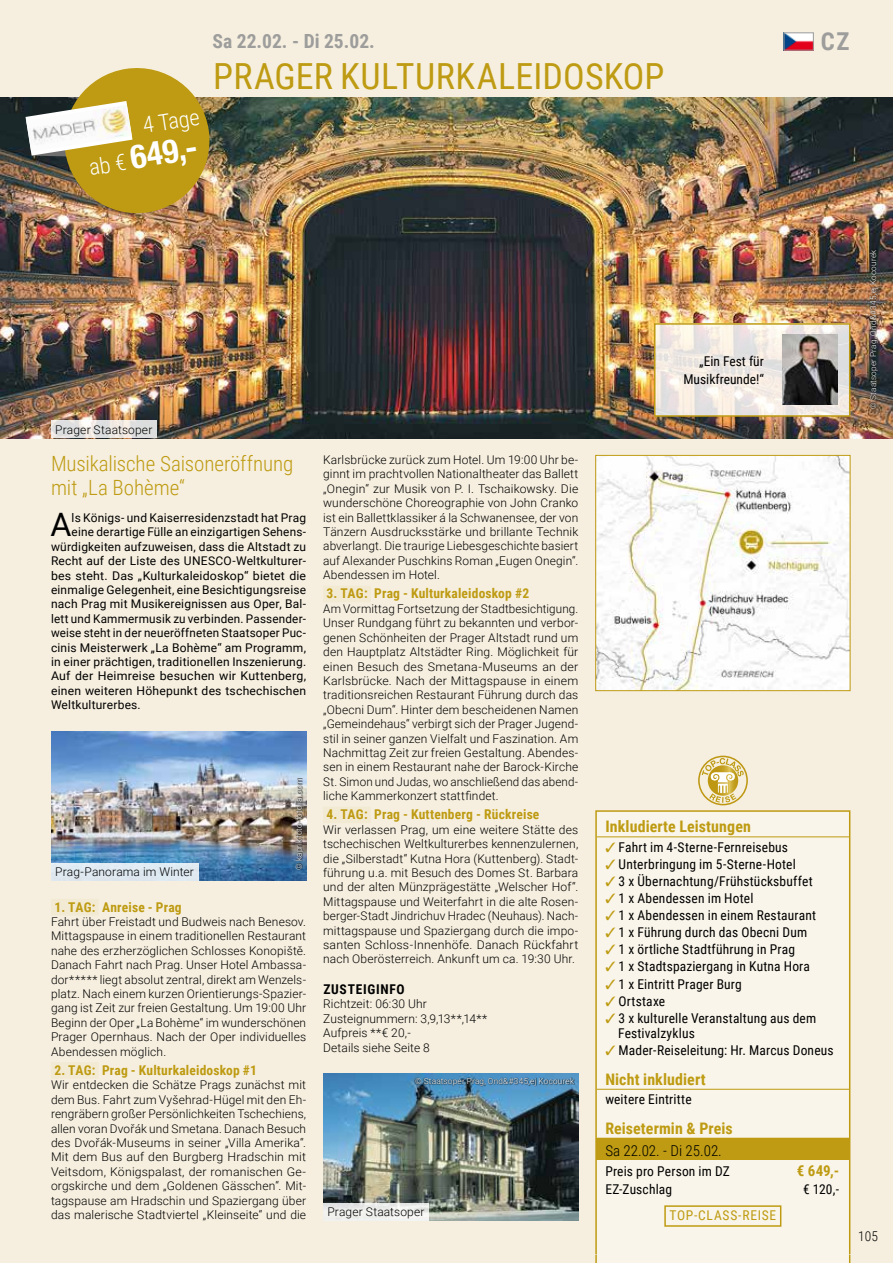
<style>
.page{position:relative;width:893px;height:1263px;background:#f6efdf}
.page>*{position:absolute;margin:0;border:0;box-sizing:border-box;transform-origin:0 0}
.t1{font:36px "Roboto Condensed";letter-spacing:.005em;color:#be9b12}
.t2{font:700 condensed 33px "Helvetica Neue LT Std";color:#fff}
.t3{font:32.25px "Roboto";color:#000}
.t4{font:700 24.6px "Roboto Condensed";color:#9d9d9c}
.t5{font:300 22.5px "Roboto Condensed";color:#fff}
.t6{font:300 21px/24px "Roboto Condensed";letter-spacing:-.005em;color:#be9b12}
.t7{font:700 19.5px "Roboto Condensed";color:#9d9d9c}
.t8{font:700 15.9px "Roboto Condensed";letter-spacing:.005em;color:#be9b12}
.t9{font:300 15px "Roboto Condensed";color:#000}
.t10{font:700 15px "Roboto Condensed";color:#be9b12}
.t11{font:13.5px/15px "Roboto Condensed";letter-spacing:.015em;color:#000}
.t12{font:700 13.5px "Roboto Condensed";letter-spacing:.015em;color:#be9b12}
.t13{font:13.5px "Roboto Condensed";letter-spacing:.055em;color:#be9b12}
.t14{font:700 13.5px "Roboto Condensed";letter-spacing:.05em;color:#000}
.t15{font:300 13.5px "Roboto Condensed";color:#000}
.t16{font:300 12px/14.4px "Roboto";letter-spacing:.01em;color:#000;text-align:justify}
.t17{font:12px "Roboto";letter-spacing:.015em;color:#000}
.t18{font:300 8.25px "Roboto";letter-spacing:.02em;color:#fff}
.s1{font-family:"Roboto Condensed";font-weight:300;font-stretch:normal;font-size:22.5px}
.s2{color:#be9b12}
</style>
<div class="page">
<div style="left:323px;top:586px;width:48px;height:16px;background:#f3ead4"></div>
<div style="left:323px;top:807px;width:48px;height:16px;background:#f3ead4"></div>
<img style="left:0;top:98px;width:893px;height:340px">
<img style="left:26px;top:68px;width:189px;height:150px">
<img style="left:26px;top:105px;width:106px;height:47px">
<svg style="left:595px;top:455px;width:256px;height:236px"></svg>
<div style="left:869px;top:248px;width:10px;height:162px;background:#000;opacity:.5"></div>
<img style="left:786px;top:35px;width:25px;height:13px">
<svg style="left:51px;top:420px;width:106px;height:18px;fill:#dfdfe0"></svg>
<svg style="left:595px;top:810px;width:256px;height:451px"></svg>
<div style="left:698px;top:756px;width:50px;height:49px;border:2px solid #be9713;border-radius:50%"></div>
<svg style="left:702px;top:758px;width:42px;height:45px"></svg>
<div style="left:595px;top:1254px;width:255px;height:9px;background:#f9f5ea"></div>
<svg style="left:595px;top:1254px;width:2px;height:9px"></svg>
<img style="left:51px;top:731px;width:255px;height:149px">
<img style="left:323px;top:1074px;width:255px;height:146px">
<div style="left:295px;top:778px;width:9px;height:92px;background:#000;opacity:.5"></div>
<div style="left:414px;top:1077px;width:161px;height:10px;background:#000;opacity:.5"></div>
<div style="left:51px;top:863px;width:147px;height:17px;background:#dfeaf2"></div>
<svg style="left:323px;top:1203px;width:106px;height:17px;fill:#eff0ed"></svg>
<div style="left:51px;top:899px;width:48px;height:16px;background:#f3ead4"></div>
<div style="left:51px;top:1062px;width:48px;height:17px;background:#f3ead4"></div>
<svg style="left:657px;top:326px;width:190px;height:88px"></svg>
<div style="left:654px;top:323px;width:196px;height:94px;border:2px solid #be9b12"></div>
<img style="left:783px;top:334px;width:54px;height:71px">
<h3 class="t5" style="left:140px;top:110px;width:59px;rotate:-9deg">4 Tage</h3>
<h2 class="t2" style="left:86px;top:144px;width:111px;rotate:-9deg"><span class="s1">ab €</span> 649,-</h2>
<h3 class="t7" style="left:213px;top:28px;width:164px">Sa 22.02. - Di 25.02.</h3>
<h1 class="t1" style="left:213px;top:51px;width:453px">PRAGER KULTURKALEIDOSKOP</h1>
<h3 class="t4" style="left:821px;top:24px;width:30px">CZ</h3>
<p class="t16" style="left:55px;top:422px;width:99px">Prager Staatsoper</p>
<h3 class="t6" style="left:51px;top:450px;width:244px">Musikalische Saisoneröffnung mit „La Bohème“</h3>
<h3 class="t3" style="left:51px;top:502px;width:23px">A</h3>
<p class="t17" style="left:72px;top:509px;width:236px">ls Königs- und Kaiserresidenzstadt hat Prag</p>
<p class="t17" style="left:72px;top:524px;width:236px">eine derartige Fülle an einzigartigen Sehens-</p>
<p class="t17" style="left:51px;top:538px;width:257px">würdigkeiten aufzuweisen, dass die Altstadt zu</p>
<p class="t17" style="left:51px;top:552px;width:257px">Recht auf der Liste des UNESCO-Weltkulturer-</p>
<p class="t17" style="left:51px;top:567px;width:257px">bes steht. Das „Kulturkaleidoskop“ bietet die</p>
<p class="t17" style="left:51px;top:581px;width:257px">einmalige Gelegenheit, eine Besichtigungsreise</p>
<p class="t17" style="left:51px;top:596px;width:257px">nach Prag mit Musikereignissen aus Oper, Bal-</p>
<p class="t17" style="left:51px;top:610px;width:257px">lett und Kammermusik zu verbinden. Passender-</p>
<p class="t17" style="left:51px;top:624px;width:257px">weise steht in der neueröffneten Staatsoper Puc-</p>
<p class="t17" style="left:51px;top:639px;width:257px">cinis Meisterwerk „La Bohème“ am Programm,</p>
<p class="t17" style="left:51px;top:653px;width:257px">in einer prächtigen, traditionellen Inszenierung.</p>
<p class="t17" style="left:51px;top:668px;width:257px">Auf der Heimreise besuchen wir Kuttenberg,</p>
<p class="t17" style="left:51px;top:682px;width:257px">einen weiteren Höhepunkt des tschechischen</p>
<p class="t17" style="left:51px;top:696px;width:91px">Weltkulturerbes.</p>
<p class="t16" style="left:55px;top:864px;width:140px">Prag-Panorama im Winter</p>
<p class="t18" style="left:293px;top:870px;width:93px;rotate:-90deg">© kaprikfoto-fotolia.com</p>
<p class="t12" style="left:54px;top:897px;width:129px">1. TAG: Anreise - Prag</p>
<p class="t16" style="left:51px;top:914px;width:257px">Fahrt über Freistadt und Budweis nach Benesov.<br>Mittagspause in einem traditionellen Restaurant nahe des erzherzöglichen Schlosses Konopiště.<br>Danach Fahrt nach Prag. Unser Hotel Ambassa&shy;dor***** liegt absolut zentral, direkt am Wenzels&shy;platz. Nach einem kurzen Orientierungs-Spazier&shy;gang ist Zeit zur freien Gestaltung. Um 19:00 Uhr Beginn der Oper „La Bohème“ im wunderschönen Prager Opernhaus. Nach der Oper individuelles Abendessen möglich.</p>
<p class="t12" style="left:54px;top:1061px;width:204px">2. TAG: Prag - Kulturkaleidoskop #1</p>
<p class="t16" style="left:51px;top:1077px;width:257px">Wir entdecken die Schätze Prags zunächst mit dem Bus. Fahrt zum Vyšehrad-Hügel mit den Eh&shy;rengräbern großer Persönlichkeiten Tschechiens, allen voran Dvořák und Smetana. Danach Besuch des Dvořák-Museums in seiner „Villa Amerika“.<br>Mit dem Bus auf den Burgberg Hradschin mit Veitsdom, Königspalast, der romanischen Ge&shy;orgskirche und dem „Goldenen Gässchen“. Mit&shy;tagspause am Hradschin und Spaziergang über das malerische Stadtviertel „Kleinseite“ und die</p>
<p class="t16" style="left:323px;top:452px;width:257px">Karlsbrücke zurück zum Hotel. Um 19:00 Uhr be&shy;ginnt im prachtvollen Nationaltheater das Ballett „Onegin“ zur Musik von P. I. Tschaikowsky. Die wunderschöne Choreographie von John Cranko ist ein Ballettklassiker á la Schwanensee, der von Tänzern Ausdrucksstärke und brillante Technik abverlangt. Die traurige Liebesgeschichte basiert auf Alexander Puschkins Roman „Eugen Onegin“.<br>Abendessen im Hotel.</p>
<p class="t12" style="left:326px;top:584px;width:204px">3. TAG: Prag - Kulturkaleidoskop #2</p>
<p class="t16" style="left:323px;top:601px;width:257px">Am Vormittag Fortsetzung der Stadtbesichtigung.<br>Unser Rundgang führt zu bekannten und verbor&shy;genen Schönheiten der Prager Altstadt rund um den Hauptplatz Altstädter Ring. Möglichkeit für einen Besuch des Smetana-Museums an der Karlsbrücke. Nach der Mittagspause in einem traditionsreichen Restaurant Führung durch das „Obecni Dum“. Hinter dem bescheidenen Namen „Gemeindehaus“ verbirgt sich der Prager Jugend&shy;stil in seiner ganzen Vielfalt und Faszination. Am Nachmittag Zeit zur freien Gestaltung. Abendes&shy;sen in einem Restaurant nahe der Barock-Kirche St. Simon und Judas, wo anschließend das abend&shy;liche Kammerkonzert stattfindet.</p>
<p class="t12" style="left:326px;top:805px;width:214px">4. TAG: Prag - Kuttenberg - Rückreise</p>
<p class="t16" style="left:323px;top:822px;width:257px">Wir verlassen Prag, um eine weitere Stätte des tschechischen Weltkulturerbes kennenzulernen, die „Silberstadt“ Kutna Hora (Kuttenberg). Stadt&shy;führung u.a. mit Besuch des Domes St. Barbara und der alten Münzprägestätte „Welscher Hof“.<br>Mittagspause und Weiterfahrt in die alte Rosen&shy;berger-Stadt Jindrichuv Hradec (Neuhaus). Nach&shy;mittagspause und Spaziergang durch die impo&shy;santen Schloss-Innenhöfe. Danach Rückfahrt nach Oberösterreich. Ankunft um ca. 19:30 Uhr.</p>
<p class="t14" style="left:323px;top:980px;width:83px">ZUSTEIGINFO</p>
<p class="t16" style="left:323px;top:996px;width:166px;text-align:left">Richtzeit: 06:30 Uhr<br>Zusteignummern: 3,9,13**,14**<br>Aufpreis **€ 20,-<br>Details siehe Seite 8</p>
<p class="t18" style="left:415px;top:1075px;width:160px">© Staatsoper Prag, Ond&amp;#345;ej Kocourek</p>
<p class="t16" style="left:327px;top:1204px;width:99px">Prager Staatsoper</p>
<p class="t11" style="left:683px;top:351px;width:82px;line-height:18px;text-align:right">„Ein Fest für<br>Musikfreunde!“</p>
<p class="t18" style="left:867px;top:409px;width:160px;rotate:-90deg">© Staatsoper Prag, Ond&amp;#345;ej Kocourek</p>
<h3 class="t8" style="left:605px;top:815px;width:147px">Inkludierte Leistungen</h3>
<p class="t11" style="left:605px;top:839px;width:184px"><span class="s2">✓</span> Fahrt im 4-Sterne-Fernreisebus</p>
<p class="t11" style="left:605px;top:856px;width:192px"><span class="s2">✓</span> Unterbringung im 5-Sterne-Hotel</p>
<p class="t11" style="left:605px;top:873px;width:209px"><span class="s2">✓</span> 3 x Übernachtung/Frühstücksbuffet</p>
<p class="t11" style="left:605px;top:890px;width:150px"><span class="s2">✓</span> 1 x Abendessen im Hotel</p>
<p class="t11" style="left:605px;top:907px;width:212px"><span class="s2">✓</span> 1 x Abendessen in einem Restaurant</p>
<p class="t11" style="left:605px;top:924px;width:203px"><span class="s2">✓</span> 1 x Führung durch das Obecni Dum</p>
<p class="t11" style="left:605px;top:941px;width:191px"><span class="s2">✓</span> 1 x örtliche Stadtführung in Prag</p>
<p class="t11" style="left:605px;top:959px;width:206px"><span class="s2">✓</span> 1 x Stadtspaziergang in Kutna Hora</p>
<p class="t11" style="left:605px;top:976px;width:138px"><span class="s2">✓</span> 1 x Eintritt Prager Burg</p>
<p class="t11" style="left:605px;top:993px;width:61px"><span class="s2">✓</span> Ortstaxe</p>
<p class="t11" style="left:618px;top:1010px;width:200px;text-indent:-13px"><span class="s2">✓</span> 3 x kulturelle Veranstaltung aus dem<br>Festivalzyklus</p>
<p class="t11" style="left:605px;top:1042px;width:230px"><span class="s2">✓</span> Mader-Reiseleitung: Hr. Marcus Doneus</p>
<h3 class="t8" style="left:605px;top:1068px;width:102px">Nicht inkludiert</h3>
<p class="t11" style="left:605px;top:1091px;width:88px">weitere Eintritte</p>
<h3 class="t8" style="left:605px;top:1117px;width:129px">Reisetermin &amp; Preis</h3>
<p class="t9" style="left:605px;top:1140px;width:118px">Sa 22.02. - Di 25.02.</p>
<p class="t11" style="left:605px;top:1163px;width:126px">Preis pro Person im DZ</p>
<p class="t10" style="left:797px;top:1160px;width:44px">€ 649,-</p>
<p class="t11" style="left:605px;top:1181px;width:68px">EZ-Zuschlag</p>
<p class="t11" style="left:803px;top:1181px;width:38px">€ 120,-</p>
<p class="t13" style="left:669px;top:1206px;width:108px">TOP-CLASS-REISE</p>
<p class="t15" style="left:858px;top:1227px;width:21px">105</p>
</div>
